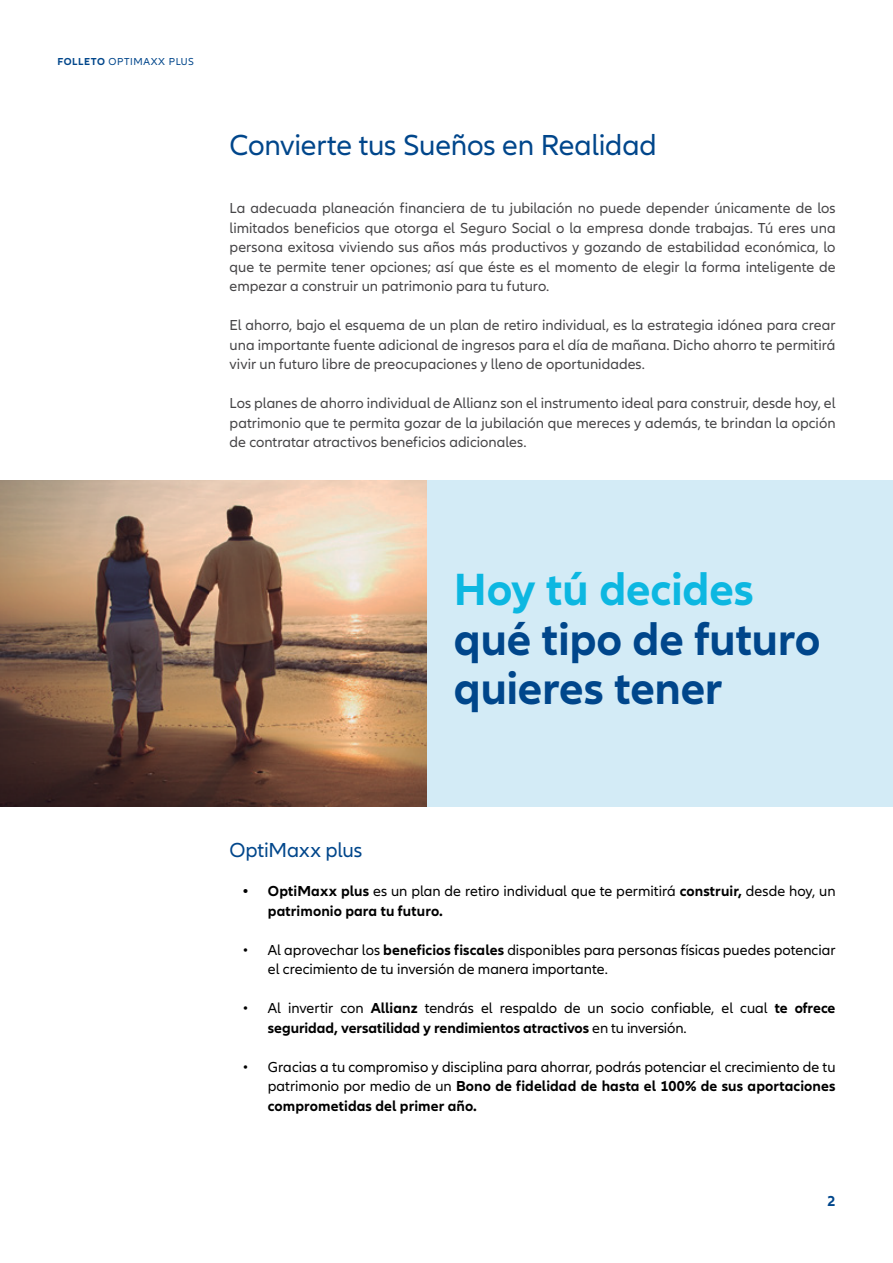
<style>
.page{position:relative;width:893px;height:1263px;background:#fff}
.page>*{position:absolute;margin:0;border:0;box-sizing:border-box;transform-origin:0 0}
.t1{font:700 46.8px/49.5px "Allianz Neo";letter-spacing:-.005em;color:#00468b}
.t2{font:700 46.8px "Allianz Neo";letter-spacing:-.005em;color:#0db7e1}
.t3{font:30px "Allianz Neo";letter-spacing:-.01em;color:#00468b}
.t4{font:21px "Allianz Neo";letter-spacing:-.005em;color:#00468b}
.t5{font:15px/19.5px "Allianz Neo";color:#464547;text-align:justify}
.t6{font:15px/19.5px "Allianz Neo";color:#000}
.t7{font:700 15px "Allianz Neo";color:#00468b}
.t8{font:10.5px "Allianz Neo";letter-spacing:.06em;color:#00468b}
.s1{font-weight:700}
</style>
<div class="page">
<div style="left:0;top:480px;width:893px;height:327px;background:#d3ebf6"></div>
<img style="left:0;top:480px;width:427px;height:327px">
<p class="t8" style="left:57px;top:56px;width:138px"><span class="s1">FOLLETO</span> OPTIMAXX PLUS</p>
<h2 class="t3" style="left:230px;top:128px;width:429px">Convierte tus Sueños en Realidad</h2>
<p class="t5" style="left:230px;top:199px;width:607px">La adecuada planeación financiera de tu jubilación no puede depender únicamente de los limitados beneficios que otorga el Seguro Social o la empresa donde trabajas. Tú eres una persona exitosa viviendo sus años más productivos y gozando de estabilidad económica, lo que te permite tener opciones; así que éste es el momento de elegir la forma inteligente de empezar a construir un patrimonio para tu futuro.</p>
<p class="t5" style="left:230px;top:316px;width:607px">El ahorro, bajo el esquema de un plan de retiro individual, es la estrategia idónea para crear una importante fuente adicional de ingresos para el día de mañana. Dicho ahorro te permitirá vivir un futuro libre de preocupaciones y lleno de oportunidades.</p>
<p class="t5" style="left:230px;top:394px;width:607px">Los planes de ahorro individual de Allianz son el instrumento ideal para construir, desde hoy, el patrimonio que te permita gozar de la jubilación que mereces y además, te brindan la opción de contratar atractivos beneficios adicionales.</p>
<h1 class="t2" style="left:454px;top:562px;width:301px">Hoy tú decides</h1>
<h1 class="t1" style="left:454px;top:615px;width:368px">qué tipo de futuro quieres tener</h1>
<h3 class="t4" style="left:230px;top:838px;width:134px">OptiMaxx plus</h3>
<p class="t6" style="left:268px;top:882px;width:569px;text-indent:-26px"><span class="s1">• OptiMaxx plus</span> es un plan de retiro individual que te permitirá <span class="s1">construir,</span> desde hoy, un <span class="s1">patrimonio para tu futuro.</span></p>
<p class="t6" style="left:268px;top:940px;width:569px;text-indent:-26px">• Al aprovechar los <span class="s1">beneficios fiscales</span> disponibles para personas físicas puedes potenciar el crecimiento de tu inversión de manera importante.</p>
<p class="t6" style="left:268px;top:999px;width:569px;text-indent:-26px">• Al invertir con <span class="s1">Allianz</span> tendrás el respaldo de un socio confiable, el cual <span class="s1">te ofrece seguridad, versatilidad y rendimientos atractivos</span> en tu inversión.</p>
<p class="t6" style="left:268px;top:1057px;width:569px;text-align:justify;text-indent:-26px">• Gracias a tu compromiso y disciplina para ahorrar, podrás potenciar el crecimiento de tu patrimonio por medio de un <span class="s1">Bono de fidelidad de hasta el 100% de sus aportaciones comprometidas del primer año.</span></p>
<p class="t7" style="left:827px;top:1192px;width:10px">2</p>
</div>
